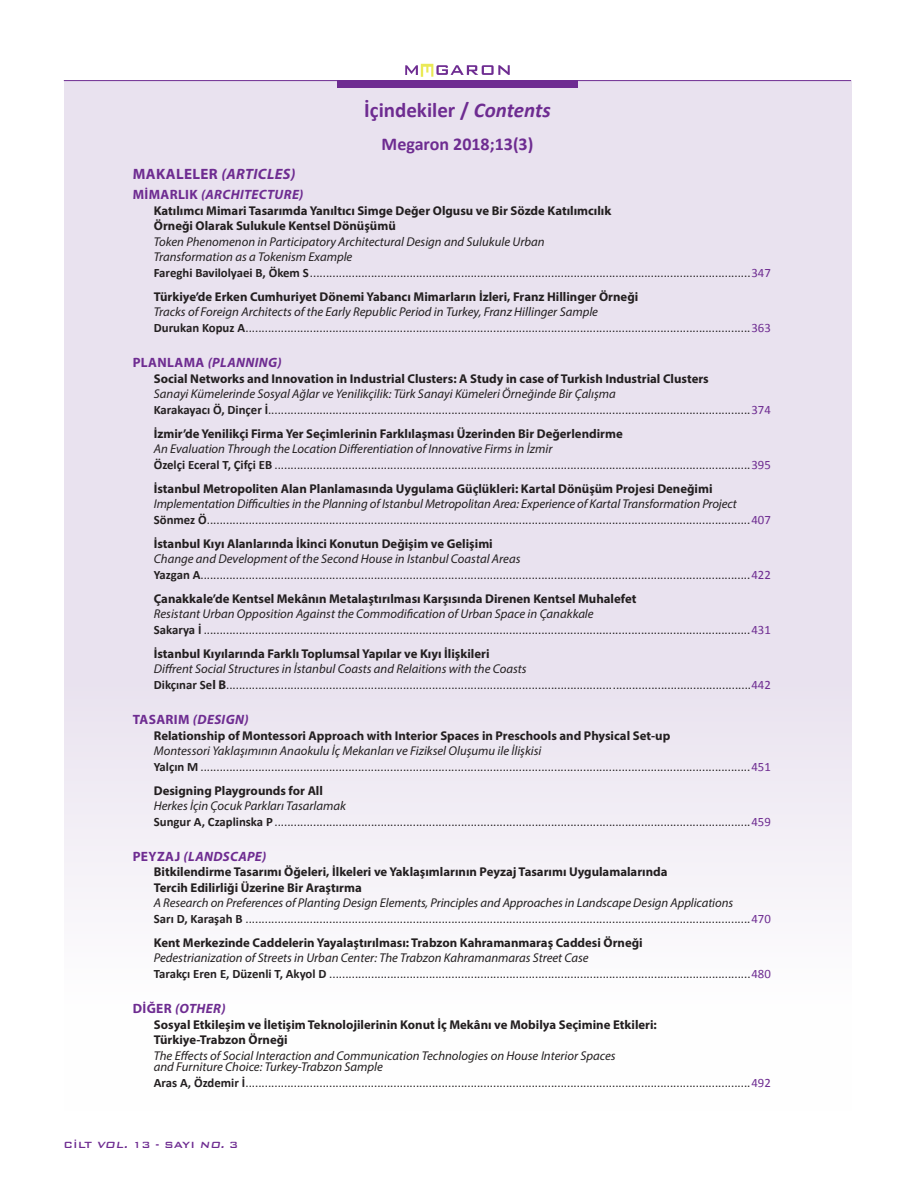
<style>
.page{position:relative;width:915px;height:1191px;background:#fff}
.page>*{position:absolute;margin:0;border:0;box-sizing:border-box;transform-origin:0 0}
._10__Megaron_ANA_Bas{font:700 21px "Calibri";color:#6e2c91}
._10__Megaron_ANA_Bas-2{font:700 18px "Calibri";color:#6e2c91}
.t1{font:italic 700 15px "Myriad Pro";letter-spacing:.025em;color:#6e2c91}
.t2{font:italic 700 13.5px "Myriad Pro";letter-spacing:.025em;color:#6e2c91}
.t3{font:12.75px "Calibri";color:#231f20}
.t4{font:italic 12.75px "Myriad Pro";color:#231f20}
.t5{font:700 12.75px "Myriad Pro";color:#231f20}
.t6{font:500 12px "Bank Gothic BT";color:#6e2c91}
.s1{font-style:italic}
.s2{font-style:normal}
.s3{font-weight:700}
.s4{color:#6e2c91}
.s5{font-family:"Myriad Pro";font-weight:700}
</style>
<div class="page">
<div style="left:64px;top:81px;width:786px;height:1029px;background:linear-gradient(to bottom,#e3daeb,#faf9fb)"></div>
<div style="left:337px;top:80px;width:240px;height:8px;background:#6e2c91"></div>
<svg style="left:405px;top:64px;width:104px;height:13px"></svg>
<hr style="left:64px;top:80px;width:786px;height:1px;background:#6e2c91">
<p class="_10__Megaron_ANA_Bas" style="left:364px;top:97px;width:188px">İçindekiler / <span class="s1">Contents</span></p>
<p class="_10__Megaron_ANA_Bas-2" style="left:381px;top:132px;width:153px">Megaron 2018;13(3)</p>
<p class="t1" style="left:133px;top:165px;width:164px"><span class="s2">MAKALELER</span> (ARTICLES)</p>
<p class="t2" style="left:133px;top:186px;width:172px"><span class="s2">MİMARLIK</span> (ARCHITECTURE)</p>
<p class="t5" style="left:154px;top:202px;width:459px">Katılımcı Mimari Tasarımda Yanıltıcı Simge Değer Olgusu ve Bir Sözde Katılımcılık</p>
<p class="t5" style="left:154px;top:218px;width:243px">Örneği Olarak Sulukule Kentsel Dönüşümü</p>
<p class="t4" style="left:154px;top:234px;width:392px">Token Phenomenon in Participatory Architectural Design and Sulukule Urban</p>
<p class="t4" style="left:154px;top:249px;width:200px">Transformation as a Tokenism Example</p>
<p class="t3" style="left:154px;top:265px;width:618px"><span class="s3">Fareghi Bavilolyaei B, Ökem S</span>.........................................................................................................................................<span class="s4">347</span></p>
<p class="t5" style="left:154px;top:288px;width:486px">Türkiye’de Erken Cumhuriyet Dönemi Yabancı Mimarların İzleri, Franz Hillinger Örneği</p>
<p class="t4" style="left:154px;top:304px;width:445px">Tracks of Foreign Architects of the Early Republic Period in Turkey, Franz Hillinger Sample</p>
<p class="t3" style="left:154px;top:320px;width:618px"><span class="s3">Durukan Kopuz A</span>.............................................................................................................................................................<span class="s4">363</span></p>
<p class="t2" style="left:133px;top:354px;width:150px"><span class="s2">PLANLAMA</span> (PLANNING)</p>
<p class="t5" style="left:154px;top:370px;width:556px">Social Networks and Innovation in Industrial Clusters: A Study in case of Turkish Industrial Clusters</p>
<p class="t4" style="left:154px;top:386px;width:463px">Sanayi Kümelerinde Sosyal Ağlar ve Yenilikçilik: Türk Sanayi Kümeleri Örneğinde Bir Çalışma</p>
<p class="t3" style="left:154px;top:401px;width:618px"><span class="s3">Karakayacı Ö, Dinçer İ</span>......................................................................................................................................................<span class="s4">374</span></p>
<p class="t5" style="left:154px;top:425px;width:470px">İzmir’de Yenilikçi Firma Yer Seçimlerinin Farklılaşması Üzerinden Bir Değerlendirme</p>
<p class="t4" style="left:154px;top:441px;width:400px">An Evaluation Through the Location Differentiation of Innovative Firms in İzmir</p>
<p class="t3" style="left:154px;top:456px;width:618px"><span class="s3">Özelçi Eceral T, Çifçi EB</span> ....................................................................................................................................................<span class="s4">395</span></p>
<p class="t5" style="left:154px;top:480px;width:560px">İstanbul Metropoliten Alan Planlamasında Uygulama Güçlükleri: Kartal Dönüşüm Projesi Deneğimi</p>
<p class="t4" style="left:154px;top:496px;width:584px">Implementation Difficulties in the Planning of Istanbul Metropolitan Area: Experience of Kartal Transformation Project</p>
<p class="t3" style="left:154px;top:511px;width:618px"><span class="s3">Sönmez Ö</span>.........................................................................................................................................................................<span class="s4">407</span></p>
<p class="t5" style="left:154px;top:535px;width:340px">İstanbul Kıyı Alanlarında İkinci Konutun Değişim ve Gelişimi</p>
<p class="t4" style="left:154px;top:551px;width:368px">Change and Development of the Second House in Istanbul Coastal Areas</p>
<p class="t3" style="left:154px;top:566px;width:618px"><span class="s3">Yazgan A</span>...........................................................................................................................................................................<span class="s4">422</span></p>
<p class="t5" style="left:154px;top:590px;width:484px">Çanakkale’de Kentsel Mekânın Metalaştırılması Karşısında Direnen Kentsel Muhalefet</p>
<p class="t4" style="left:154px;top:606px;width:441px">Resistant Urban Opposition Against the Commodification of Urban Space in Çanakkale</p>
<p class="t3" style="left:154px;top:621px;width:618px"><span class="s3">Sakarya İ</span> ..........................................................................................................................................................................<span class="s4">431</span></p>
<p class="t5" style="left:154px;top:645px;width:337px">İstanbul Kıyılarında Farklı Toplumsal Yapılar ve Kıyı İlişkileri</p>
<p class="t4" style="left:154px;top:661px;width:374px">Diffrent Social Structures in İstanbul Coasts and Relaitions with the Coasts</p>
<p class="t3" style="left:154px;top:676px;width:618px"><span class="s3">Dikçınar Se</span><span class="s5">l B</span>...................................................................................................................................................................<span class="s4">442</span></p>
<p class="t2" style="left:133px;top:711px;width:117px"><span class="s2">TASARIM</span> (DESIGN)</p>
<p class="t5" style="left:154px;top:727px;width:518px">Relationship of Montessori Approach with Interior Spaces in Preschools and Physical Set-up</p>
<p class="t4" style="left:154px;top:743px;width:389px">Montessori Yaklaşımının Anaokulu İç Mekanları ve Fiziksel Oluşumu ile İlişkisi</p>
<p class="t3" style="left:154px;top:758px;width:618px"><span class="s3">Yalçın M</span> ...........................................................................................................................................................................<span class="s4">451</span></p>
<p class="t5" style="left:154px;top:782px;width:171px">Designing Playgrounds for All</p>
<p class="t4" style="left:154px;top:798px;width:193px">Herkes İçin Çocuk Parkları Tasarlamak</p>
<p class="t3" style="left:154px;top:813px;width:618px"><span class="s3">Sungur A, Czaplinska P</span>....................................................................................................................................................<span class="s4">459</span></p>
<p class="t2" style="left:133px;top:847px;width:135px"><span class="s2">PEYZAJ</span> (LANDSCAPE)</p>
<p class="t5" style="left:154px;top:864px;width:515px">Bitkilendirme Tasarımı Öğeleri, İlkeleri ve Yaklaşımlarının Peyzaj Tasarımı Uygulamalarında</p>
<p class="t5" style="left:154px;top:879px;width:209px">Tercih Edilirliği Üzerine Bir Araştırma</p>
<p class="t4" style="left:154px;top:895px;width:580px">A Research on Preferences of Planting Design Elements, Principles and Approaches in Landscape Design Applications</p>
<p class="t3" style="left:154px;top:910px;width:618px"><span class="s3">Sarı D, Karaşah B</span> .............................................................................................................................................................<span class="s4">470</span></p>
<p class="t5" style="left:154px;top:934px;width:490px">Kent Merkezinde Caddelerin Yayalaştırılması: Trabzon Kahramanmaraş Caddesi Örneği</p>
<p class="t4" style="left:154px;top:950px;width:436px">Pedestrianization of Streets in Urban Center: The Trabzon Kahramanmaras Street Case</p>
<p class="t3" style="left:154px;top:965px;width:618px"><span class="s3">Tarakçı Eren E, Düzenli T, Akyol D</span> ...................................................................................................................................<span class="s4">480</span></p>
<p class="t2" style="left:133px;top:1000px;width:94px"><span class="s2">DİĞER</span> (OTHER)</p>
<p class="t5" style="left:154px;top:1016px;width:504px">Sosyal Etkileşim ve İletişim Teknolojilerinin Konut İç Mekânı ve Mobilya Seçimine Etkileri:</p>
<p class="t5" style="left:154px;top:1031px;width:135px">Türkiye-Trabzon Örneği</p>
<p class="t4" style="left:154px;top:1047px;width:463px">The Effects of Social Interaction and Communication Technologies on House Interior Spaces</p>
<p class="t4" style="left:154px;top:1058px;width:231px">and Furniture Choice: Turkey-Trabzon Sample</p>
<p class="t3" style="left:154px;top:1074px;width:618px"><span class="s3">Aras A, Özdemir İ</span>.............................................................................................................................................................<span class="s4">492</span></p>
<p class="t6" style="left:64px;top:1138px;width:176px">CİLT <span class="s1">VOL.</span> 13 - SAYI <span class="s1">NO.</span> 3</p>
</div>
